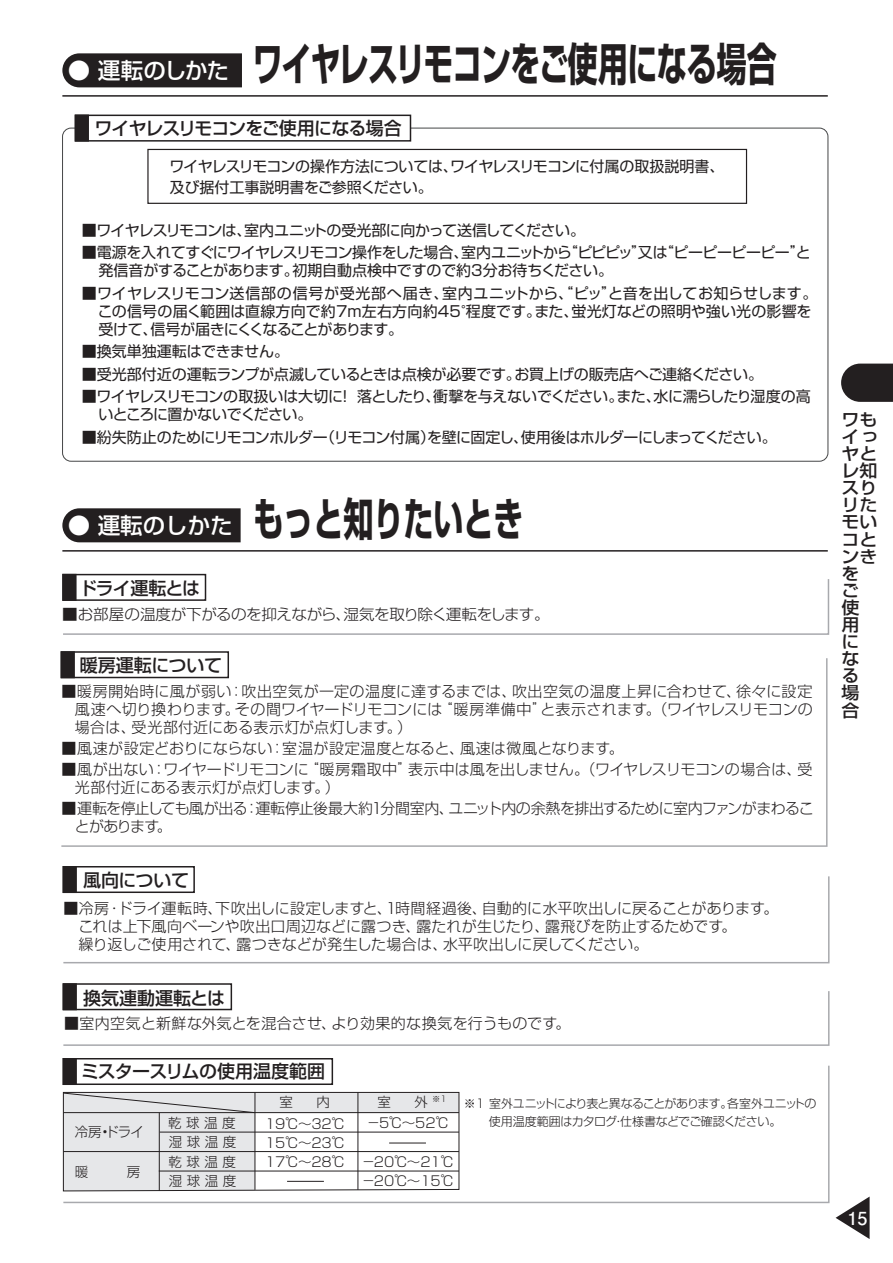
<style>
.page{position:relative;width:893px;height:1263px;background:#fff}
.page>*{position:absolute;margin:0;border:0;box-sizing:border-box;transform-origin:0 0}
.t1{font:700 45px "Shin Go Pro";letter-spacing:-.015em;color:#231f20;scale:.67 1}
.t2{font:500 18px "Shin Go Pro";letter-spacing:-.03em;color:#231f20}
.t3{font:500 18px "Shin Go Pro";letter-spacing:-.055em;color:#231f20}
.t4{font:500 18px "Shin Go Pro";color:#231f20}
.t5{font:500 18px "Shin Go Pro";letter-spacing:-.005em;color:#231f20}
.t6{font:500 18px "Shin Go Pro";letter-spacing:-.06em;color:#231f20}
.t7{font:700 18px "Futo Go B101 Pro";color:#fff}
.t8{font:500 17.1px/17.1px "Shin Go Pro";color:#231f20;scale:1.05 1}
.t9{font:300 15px/18px "Shin Go Pro";letter-spacing:-.005em;color:#231f20}
.t10{font:15px/18px "Shin Go Pro";letter-spacing:-.03em;color:#231f20}
.t11{font:15px/18px "Shin Go Pro";letter-spacing:.005em;color:#231f20}
.t12{font:300 15px/18px "Shin Go Pro";letter-spacing:-.045em;color:#231f20}
.t13{font:15px "Shin Go Pro";letter-spacing:-.01em;color:#231f20}
.t14{font:300 15px "Shin Go Pro";letter-spacing:.015em;color:#231f20}
.t15{font:300 15px "Shin Go Pro";letter-spacing:-.03em;color:#231f20;scale:1.04 1}
.t16{font:15px "Shin Go Pro";color:#231f20}
.t17{font:300 13.5px/19.5px "Shin Go Pro";color:#231f20}
.t18{font:300 12px/18px "Shin Go Pro";letter-spacing:-.055em;color:#231f20}
.t19{font:300 8.25px "Shin Go Pro";color:#231f20}
.s1{font-weight:500;font-size:22.5px;color:#fff}
.s2{font-size:13.5px}
</style>
<div class="page">
<svg style="left:836px;top:1196px;width:34px;height:43px"></svg>
<div style="left:75px;top:115px;width:336px;height:27px;border:2px solid #231f20"></div>
<div style="left:75px;top:115px;width:13px;height:26px;background:#231f20"></div>
<div style="left:75px;top:115px;width:14px;height:27px;border:2px solid #231f20"></div>
<div style="left:147px;top:149px;width:600px;height:55px;border:1px solid #231f20"></div>
<svg style="left:63px;top:578px;width:767px;height:57px"></svg>
<div style="left:63px;top:575px;width:142px;height:25px;background:#fff"></div>
<div style="left:62px;top:574px;width:144px;height:27px;border:2px solid #231f20"></div>
<div style="left:63px;top:575px;width:13px;height:25px;background:#231f20"></div>
<div style="left:62px;top:574px;width:15px;height:27px;border:2px solid #231f20"></div>
<hr style="left:62px;top:95px;width:766px;height:2px;background:#231f20">
<div style="left:62px;top:53px;width:180px;height:34px;background:#231f20"></div>
<hr style="left:62px;top:550px;width:766px;height:2px;background:#231f20">
<div style="left:62px;top:508px;width:179px;height:34px;background:#231f20"></div>
<svg style="left:62px;top:875px;width:768px;height:89px"></svg>
<svg style="left:62px;top:1064px;width:768px;height:140px"></svg>
<svg style="left:62px;top:990px;width:768px;height:56px"></svg>
<div style="left:63px;top:867px;width:131px;height:25px;background:#fff"></div>
<div style="left:63px;top:866px;width:132px;height:27px;border:2px solid #231f20"></div>
<div style="left:63px;top:867px;width:13px;height:25px;background:#231f20"></div>
<div style="left:63px;top:866px;width:14px;height:27px;border:2px solid #231f20"></div>
<div style="left:63px;top:1059px;width:269px;height:25px;background:#fff"></div>
<div style="left:63px;top:1058px;width:270px;height:27px;border:2px solid #231f20"></div>
<div style="left:63px;top:1059px;width:13px;height:25px;background:#231f20"></div>
<div style="left:63px;top:1058px;width:14px;height:27px;border:2px solid #231f20"></div>
<svg style="left:63px;top:1092px;width:397px;height:100px"></svg>
<hr style="left:287px;top:1181px;width:37px;height:1px;background:#231f20">
<hr style="left:389px;top:1143px;width:37px;height:1px;background:#231f20">
<div style="left:63px;top:984px;width:168px;height:25px;background:#fff"></div>
<div style="left:63px;top:983px;width:169px;height:27px;border:2px solid #231f20"></div>
<div style="left:63px;top:984px;width:13px;height:25px;background:#231f20"></div>
<div style="left:63px;top:983px;width:14px;height:27px;border:2px solid #231f20"></div>
<svg style="left:60px;top:657px;width:768px;height:190px"></svg>
<div style="left:61px;top:652px;width:167px;height:25px;background:#fff"></div>
<div style="left:61px;top:651px;width:168px;height:27px;border:2px solid #231f20"></div>
<div style="left:61px;top:652px;width:13px;height:25px;background:#231f20"></div>
<div style="left:61px;top:651px;width:14px;height:27px;border:2px solid #231f20"></div>
<svg style="left:841px;top:364px;width:52px;height:38px;background:#353132"></svg>
<h1 class="t1" style="left:68px;top:29px;width:1060px"><span class="s1">● 運転のしかた</span> ワイヤレスリモコンをご使用になる場合</h1>
<p class="t3" style="left:94px;top:113px;width:309px">ワイヤレスリモコンをご使用になる場合</p>
<p class="t10" style="left:169px;top:154px;width:557px;line-height:21px">ワイヤレスリモコンの操作方法については、ワイヤレスリモコンに付属の取扱説明書、及び据付工事説明書をご参照ください。</p>
<p class="t10" style="left:82px;top:219px;width:505px">■ワイヤレスリモコンは、室内ユニットの受光部に向かって送信してください。</p>
<p class="t10" style="left:98px;top:242px;width:714px;text-indent:-17px">■電源を入れてすぐにワイヤレスリモコン操作をした場合、室内ユニットから“ピピピッ”又は“ピーピーピーピー”と発信音がすることがあります。初期自動点検中ですので約3分お待ちください。</p>
<p class="t11" style="left:98px;top:282px;width:721px;text-indent:-16px">■ワイヤレスリモコン送信部の信号が受光部へ届き、室内ユニットから、“ピッ”と音を出してお知らせします。この信号の届く範囲は直線方向で約7m左右方向約45°程度です。また、蛍光灯などの照明や強い光の影響を受けて、信号が届きにくくなることがあります。</p>
<p class="t16" style="left:82px;top:339px;width:209px">■換気単独運転はできません。</p>
<p class="t13" style="left:82px;top:362px;width:683px">■受光部付近の運転ランプが点滅しているときは点検が必要です。お買上げの販売店へご連絡ください。</p>
<p class="t10" style="left:98px;top:386px;width:714px;text-indent:-16px">■ワイヤレスリモコンの取扱いは大切に！ 落としたり、衝撃を与えないでください。また、水に濡らしたり湿度の高いところに置かないでください。</p>
<p class="t10" style="left:82px;top:426px;width:696px">■紛失防止のためにリモコンホルダー（リモコン付属）を壁に固定し、使用後はホルダーにしまってください。</p>
<h1 class="t1" style="left:68px;top:483px;width:682px"><span class="s1">● 運転のしかた</span> もっと知りたいとき</h1>
<p class="t6" style="left:79px;top:573px;width:123px">ドライ運転とは</p>
<p class="t15" style="left:62px;top:602px;width:470px">■お部屋の温度が下がるのを抑えながら、湿気を取り除く運転をします。</p>
<p class="t5" style="left:80px;top:650px;width:144px">暖房運転について</p>
<p class="t9" style="left:75px;top:681px;width:739px;text-align:justify;text-indent:-14px">■暖房開始時に風が弱い：吹出空気が一定の温度に達するまでは、吹出空気の温度上昇に合わせて、徐々に設定風速へ切り換わります。その間ワイヤードリモコンには“暖房準備中”と表示されます。（ワイヤレスリモコンの場合は、受光部付近にある表示灯が点灯します。）</p>
<p class="t9" style="left:61px;top:738px;width:564px">■風速が設定どおりにならない：室温が設定温度となると、風速は微風となります。</p>
<p class="t9" style="left:75px;top:759px;width:739px;text-indent:-13px">■風が出ない：ワイヤードリモコンに“暖房霜取中”表示中は風を出しません。（ワイヤレスリモコンの場合は、受光部付近にある表示灯が点灯します。）</p>
<p class="t12" style="left:75px;top:798px;width:740px;text-indent:-14px">■運転を停止しても風が出る：運転停止後最大約1分間室内、ユニット内の余熱を排出するために室内ファンがまわることがあります。</p>
<p class="t2" style="left:83px;top:865px;width:108px">風向について</p>
<p class="t9" style="left:63px;top:897px;width:717px">■冷房・ドライ運転時、下吹出しに設定しますと、1時間経過後、自動的に水平吹出しに戻ることがあります。　これは上下風向ベーンや吹出口周辺などに露つき、露たれが生じたり、露飛びを防止するためです。<br>　繰り返しご使用されて、露つきなどが発生した場合は、水平吹出しに戻してください。</p>
<p class="t4" style="left:83px;top:983px;width:143px">換気連動運転とは</p>
<p class="t14" style="left:64px;top:1011px;width:508px">■室内空気と新鮮な外気とを混合させ、より効果的な換気を行うものです。</p>
<p class="t2" style="left:81px;top:1056px;width:245px">ミスタースリムの使用温度範囲</p>
<p class="t17" style="left:280px;top:1091px;width:15px">室</p>
<p class="t17" style="left:316px;top:1091px;width:15px">内</p>
<p class="t17" style="left:378px;top:1091px;width:15px">室</p>
<p class="t19" style="left:414px;top:1092px;width:34px"><span class="s2">外</span> ※1</p>
<p class="t17" style="left:75px;top:1121px;width:71px">冷房•ドライ</p>
<p class="t17" style="left:75px;top:1160px;width:15px">暖</p>
<p class="t17" style="left:127px;top:1160px;width:15px">房</p>
<p class="t17" style="left:168px;top:1111px;width:69px">乾 球 温 度湿 球 温 度</p>
<p class="t17" style="left:265px;top:1112px;width:82px">19℃～32℃</p>
<p class="t17" style="left:367px;top:1112px;width:84px">－5℃～52℃</p>
<p class="t17" style="left:362px;top:1150px;width:94px">－20℃～21℃－20℃～15℃</p>
<p class="t17" style="left:265px;top:1131px;width:82px">15℃～23℃</p>
<p class="t17" style="left:168px;top:1150px;width:69px">乾 球 温 度</p>
<p class="t17" style="left:265px;top:1150px;width:82px">17℃～28℃</p>
<p class="t17" style="left:169px;top:1170px;width:69px">湿 球 温 度</p>
<p class="t18" style="left:489px;top:1093px;width:329px;text-indent:-25px">※1 室外ユニットにより表と異なることがあります。各室外ユニットの使用温度範囲はカタログ・仕様書などでご確認ください。</p>
<p class="t8" style="left:841px;top:409px;width:35px">ワもイっヤとレ知スりリたモいコとンきをご使用になる場合</p>
<p class="t7" style="left:847px;top:1203px;width:22px">15</p>
</div>
